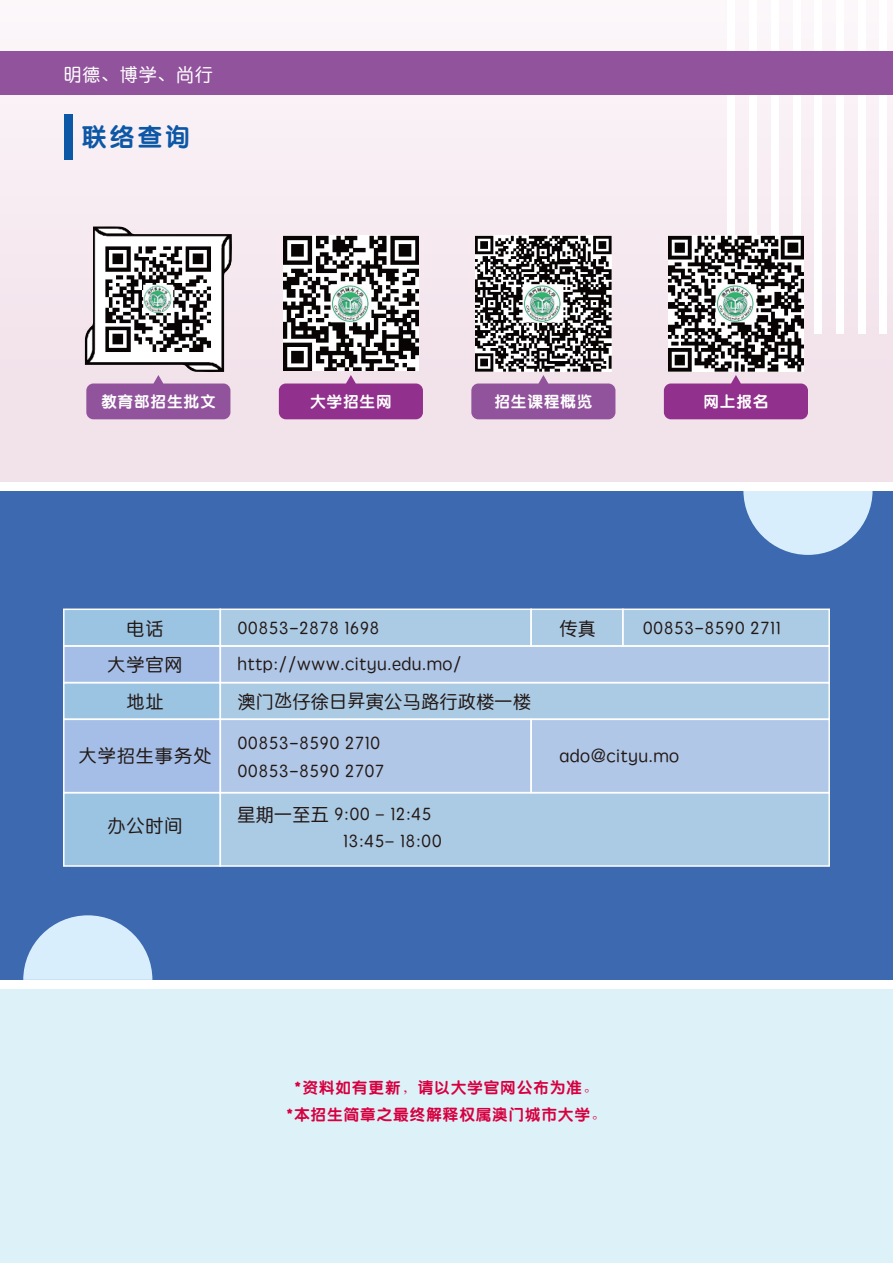
<style>
.page{position:relative;width:893px;height:1263px;background:#fff}
.page>*{position:absolute;margin:0;border:0;box-sizing:border-box;transform-origin:0 0}
.t1{font:24px "ST Yuanti SC Bold";color:#0d57a7}
.t2{font:18px/36.6px "ST Yuanti SC Regular";letter-spacing:.02em;color:#221815}
.t3{font:18px "ST Yuanti SC Regular";color:#fff}
.t4{font:18px "ST Yuanti SC Regular";letter-spacing:.06em;color:#221815}
.t5{font:15px/27.3px "ST Yuanti SC Bold";letter-spacing:.1em;color:#d7003f;text-align:center}
.t6{font:15px "ST Yuanti SC Bold";letter-spacing:.1em;color:#fff}
.s1{font-family:"Source Han Sans CN"}
</style>
<div class="page">
<div style="left:0;top:0;width:893px;height:984px;background:#3c69af"></div>
<svg style="left:23px;top:915px;width:129px;height:65px"></svg>
<svg style="left:743px;top:491px;width:129px;height:64px"></svg>
<div style="left:0;top:0;width:893px;height:482px;background:#f7ecf2"></div>
<div style="left:728px;top:0;width:7px;height:334px;background:#fff"></div>
<div style="left:749px;top:0;width:8px;height:334px;background:#fff"></div>
<div style="left:771px;top:0;width:8px;height:334px;background:#fff"></div>
<div style="left:793px;top:0;width:7px;height:334px;background:#fff"></div>
<div style="left:815px;top:0;width:7px;height:334px;background:#fff"></div>
<div style="left:836px;top:0;width:8px;height:334px;background:#fff"></div>
<div style="left:858px;top:0;width:7px;height:334px;background:#fff"></div>
<div style="left:880px;top:0;width:7px;height:334px;background:#fff"></div>
<div style="left:0;top:984px;width:893px;height:279px;background:#ddf1f9"></div>
<div style="left:0;top:482px;width:893px;height:9px;background:#fff"></div>
<div style="left:0;top:980px;width:893px;height:8px;background:#fff"></div>
<div style="left:64px;top:609px;width:156px;height:37px;background:#9bc3e2"></div>
<div style="left:220px;top:609px;width:609px;height:257px;background:#abcae4"></div>
<div style="left:63px;top:608px;width:158px;height:39px;border:2px solid #fff"></div>
<div style="left:220px;top:608px;width:312px;height:39px;border:2px solid #fff"></div>
<svg style="left:63px;top:644px;width:767px;height:223px"></svg>
<svg style="left:219px;top:791px;width:611px;height:76px"></svg>
<div style="left:622px;top:608px;width:208px;height:39px;border:2px solid #fff"></div>
<div style="left:530px;top:608px;width:94px;height:39px;border:2px solid #fff"></div>
<svg style="left:86px;top:375px;width:144px;height:44px"></svg>
<img style="left:85px;top:226px;width:147px;height:146px">
<div style="left:64px;top:114px;width:9px;height:45px;background:#0d57a7"></div>
<div style="left:0;top:51px;width:893px;height:44px;background:#92539d"></div>
<svg style="left:279px;top:375px;width:144px;height:44px"></svg>
<img style="left:283px;top:236px;width:135px;height:135px">
<svg style="left:471px;top:375px;width:144px;height:44px"></svg>
<img style="left:475px;top:236px;width:136px;height:135px">
<svg style="left:664px;top:375px;width:144px;height:44px"></svg>
<img style="left:668px;top:236px;width:136px;height:135px">
<p class="t3" style="left:64px;top:64px;width:151px">明德、博学、尚行</p>
<h1 class="t1" style="left:82px;top:122px;width:109px">联络查询</h1>
<p class="t6" style="left:101px;top:392px;width:115px">教育部招生批文</p>
<p class="t6" style="left:310px;top:392px;width:82px">大学招生网</p>
<p class="t6" style="left:495px;top:392px;width:99px">招生课程概览</p>
<p class="t6" style="left:704px;top:392px;width:66px">网上报名</p>
<p class="t2" style="left:107px;top:609px;width:77px;text-align:center">电话<br>大学官网地址</p>
<p class="t4" style="left:79px;top:745px;width:134px">大学招生事务处</p>
<p class="t2" style="left:107px;top:806px;width:77px">办公时间</p>
<p class="t2" style="left:237px;top:609px;width:144px">00853-2878 1698</p>
<p class="t2" style="left:560px;top:609px;width:38px">传真</p>
<p class="t2" style="left:643px;top:609px;width:139px">00853-8590 2711</p>
<p class="t2" style="left:237px;top:646px;width:295px">http://www.cityu.edu.mo/<br>澳门<span class="s1">氹</span>仔徐日<span class="s1">昇</span>寅公马路行政楼一楼</p>
<p class="t2" style="left:237px;top:729px;width:148px;line-height:27.6px">00853-8590 2710<br>00853-8590 2707</p>
<p class="t2" style="left:343px;top:799px;width:101px;line-height:27.6px;text-indent:-105px">星期一至五 9:00 <span class="s1">‒</span> 12:45<br>13:45<span class="s1">‒</span> 18:00</p>
<p class="t2" style="left:560px;top:737px;width:121px">ado@cityu.mo</p>
<p class="t5" style="left:287px;top:1073px;width:321px">*资料如有更新，请以大学官网公布为准。<br>*本招生简章之最终解释权属澳门城市大学。</p>
</div>
